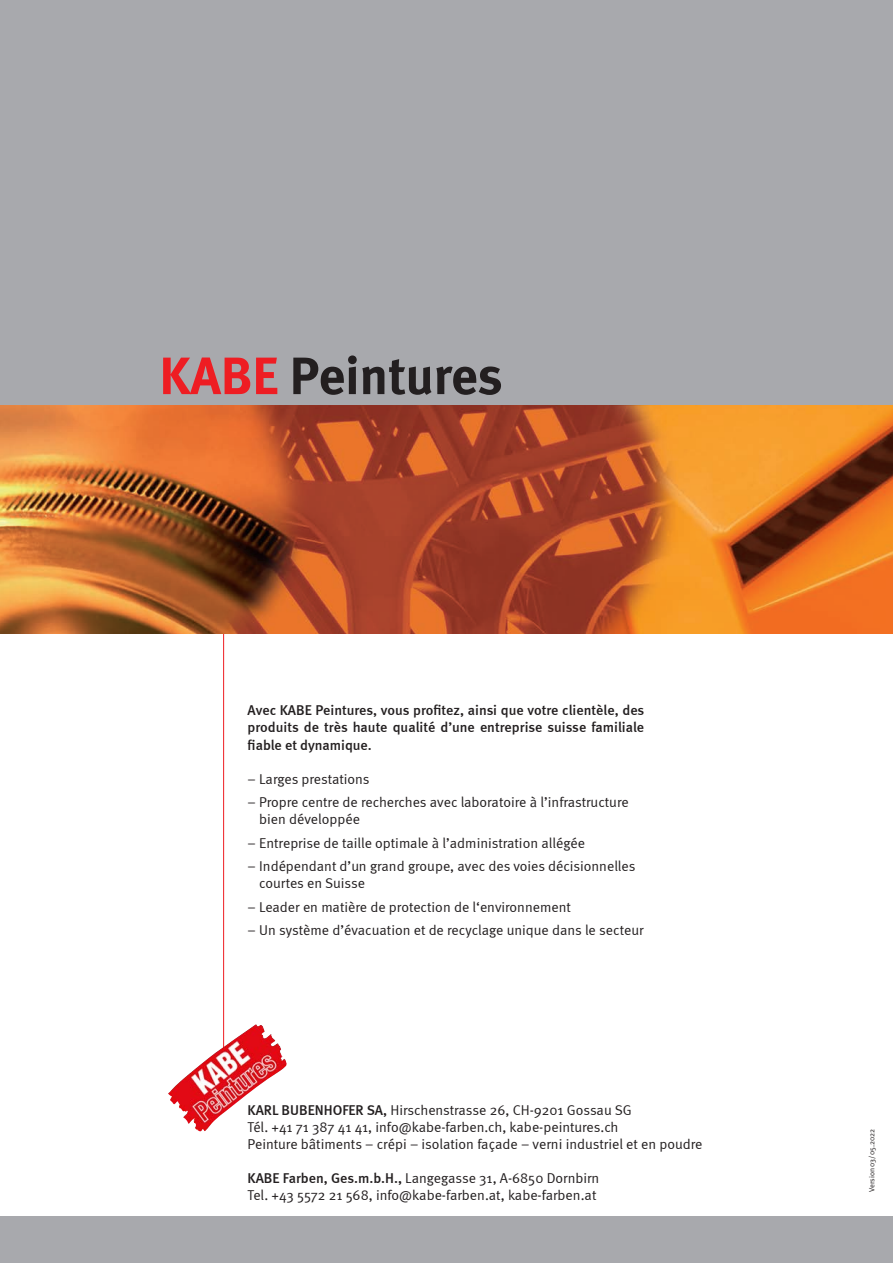
<style>
.page{position:relative;width:893px;height:1263px;background:#fff}
.page>*{position:absolute;margin:0;border:0;box-sizing:border-box;transform-origin:0 0}
.Titel{font:700 52.5px "Meta";color:#231f20}
.Fliesstext{font:14.25px/17.1px "Meta Normal";color:#231f20}
.Fliesstext-2{font:500 14.25px/17.1px "Meta";color:#231f20;text-align:justify}
.Version{font:7.5px "Meta Normal";color:#231f20}
.s1{color:#ee1d23}
.s2{font-family:"Meta";font-weight:500}
</style>
<div class="page">
<div style="left:0;top:0;width:893px;height:406px;background:#a8a9ad"></div>
<div style="left:0;top:1216px;width:893px;height:47px;background:#a8a9ad"></div>
<hr style="left:223px;top:634px;width:1px;height:430px;background:#ee1d23">
<img style="left:168px;top:1024px;width:119px;height:107px">
<img style="left:0;top:406px;width:893px;height:228px">
<p class="Titel" style="left:159px;top:345px;width:345px"><span class="s1">KABE</span> Peintures</p>
<p class="Fliesstext-2" style="left:248px;top:702px;width:398px">Avec KABE Peintures, vous profitez, ainsi que votre clientèle, des produits de très haute qualité d’une entreprise suisse familiale fiable et dynamique.</p>
<p class="Fliesstext" style="left:248px;top:770px;width:124px">– Larges prestations</p>
<p class="Fliesstext" style="left:259px;top:794px;width:371px;text-indent:-12px">– Propre centre de recherches avec laboratoire à l’infrastructure bien développée</p>
<p class="Fliesstext" style="left:248px;top:834px;width:339px">– Entreprise de taille optimale à l’administration allégée</p>
<p class="Fliesstext" style="left:259px;top:858px;width:378px;text-indent:-12px">– Indépendant d’un grand groupe, avec des voies décisionnelles courtes en Suisse</p>
<p class="Fliesstext" style="left:248px;top:898px;width:325px">– Leader en matière de protection de l‘environnement</p>
<p class="Fliesstext" style="left:248px;top:922px;width:398px">– Un système d’évacuation et de recyclage unique dans le secteur</p>
<p class="Fliesstext" style="left:248px;top:1101px;width:386px"><span class="s2">KARL BUBENHOFER SA,</span> Hirschenstrasse 26, CH-9201 Gossau SG</p>
<p class="Fliesstext" style="left:248px;top:1118px;width:372px">Tél. +41 71 387 41 41, info@kabe-farben.ch, kabe-peintures.ch</p>
<p class="Fliesstext" style="left:248px;top:1135px;width:456px">Peinture bâtiments – crépi – isolation façade – verni industriel et en poudre</p>
<p class="Fliesstext" style="left:248px;top:1169px;width:353px"><span class="s2">KABE Farben, Ges.m.b.H.,</span> Langegasse 31, A-6850 Dornbirn</p>
<p class="Fliesstext" style="left:248px;top:1187px;width:350px">Tel. +43 5572 21 568, info@kabe-farben.at, kabe-farben.at</p>
<p class="Version" style="left:867px;top:1192px;width:64px;rotate:-90deg">Version 03/05.2022</p>
</div>
